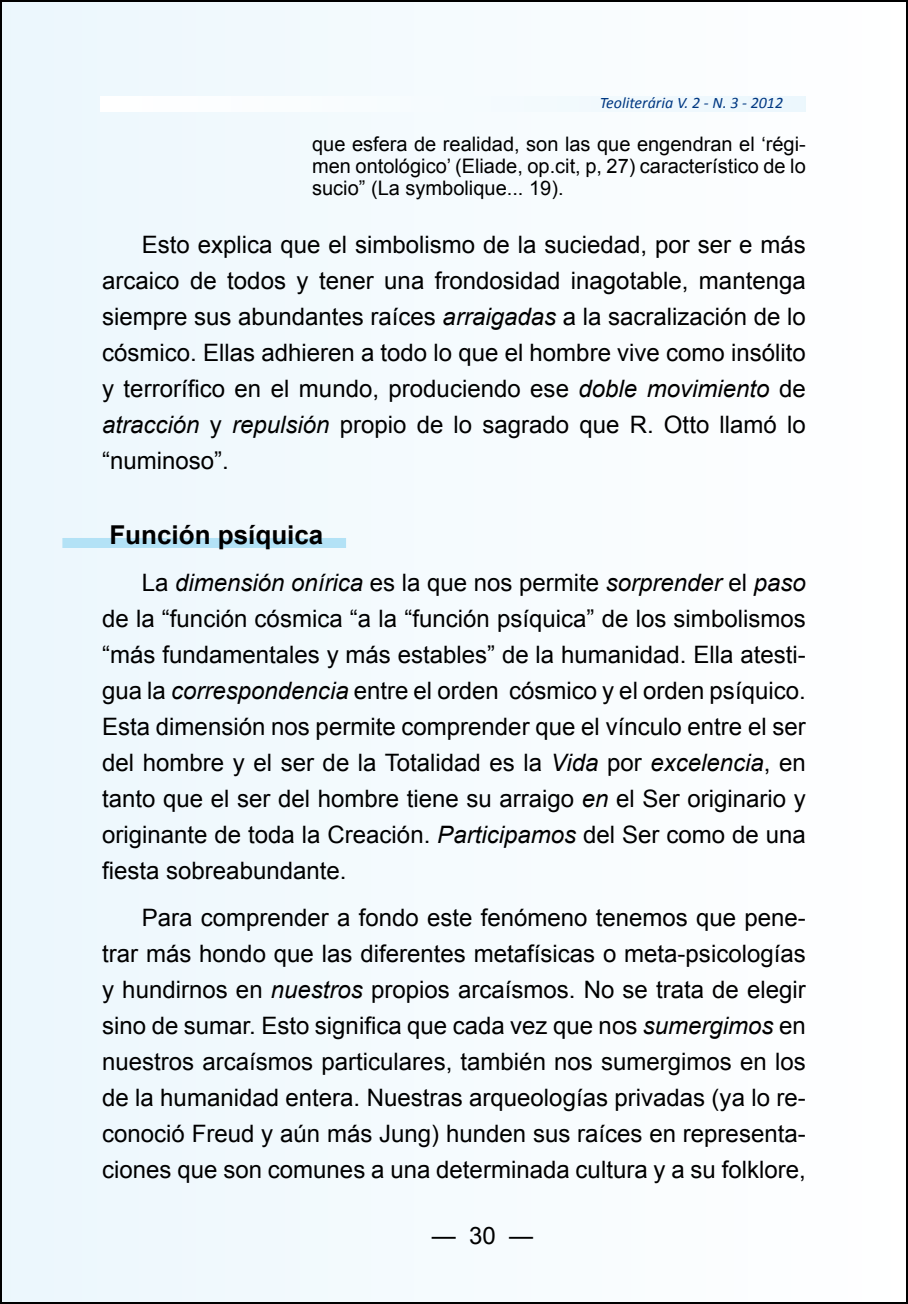
<style>
.page{position:relative;width:908px;height:1304px;background:#fff}
.page>*{position:absolute;margin:0;border:0;box-sizing:border-box;transform-origin:0 0}
.t1{font:700 26px "Arial";color:#000}
.t2{font:24px/36px "Arial";color:#000;text-align:justify}
.t3{font:20px/22px "Arial";color:#000;text-align:justify}
.t4{font:italic 16px "Calibri";color:#003882}
.s1{font-style:italic}
</style>
<div class="page">
<div style="left:1px;top:1px;width:905px;height:1302px;background:#f5fbfe"></div>
<div style="left:62px;top:538px;width:284px;height:10px;background:#b3e2f6"></div>
<p class="t4" style="left:599px;top:93px;width:185px">Teoliterária V. 2 - N. 3 - 2012</p>
<p class="t3" style="left:312px;top:133px;width:495px">que esfera de realidad, son las que engendran el ‘régi&shy;men ontológico’ (Eliade, op.cit, p, 27) característico de lo sucio” (La symbolique... 19).</p>
<p class="t2" style="left:102px;top:227px;width:705px;text-indent:40px">Esto explica que el simbolismo de la suciedad, por ser e más arcaico de todos y tener una frondosidad inagotable, mantenga siempre sus abundantes raíces <span class="s1">arraigadas</span> a la sacralización de lo cósmico. Ellas adhieren a todo lo que el hombre vive como insólito y terrorífico en el mundo, produciendo ese <span class="s1">doble movimiento</span> de <span class="s1">atracción</span> y <span class="s1">repulsión</span> propio de lo sagrado que R. Otto llamó lo “numinoso”.</p>
<p class="t1" style="left:109px;top:517px;width:215px">Función psíquica</p>
<p class="t2" style="left:102px;top:565px;width:705px;text-indent:40px">La <span class="s1">dimensión onírica</span> es la que nos permite <span class="s1">sorprender</span> el <span class="s1">paso </span>de la “función cósmica “a la “función psíquica” de los simbolismos “más fundamentales y más estables” de la humanidad. Ella atesti&shy;gua la <span class="s1">correspondencia</span> entre el orden cósmico y el orden psíquico.<br>Esta dimensión nos permite comprender que el vínculo entre el ser del hombre y el ser de la Totalidad es la <span class="s1">Vida</span> por <span class="s1">excelencia</span>, en tanto que el ser del hombre tiene su arraigo <span class="s1">en</span> el Ser originario y originante de toda la Creación. <span class="s1">Participamos</span> del Ser como de una fiesta sobreabundante.</p>
<p class="t2" style="left:102px;top:900px;width:704px;text-indent:40px">Para comprender a fondo este fenómeno tenemos que pene&shy;trar más hondo que las diferentes metafísicas o meta-psicologías y hundirnos en <span class="s1">nuestros</span> propios arcaísmos. No se trata de elegir sino de sumar. Esto significa que cada vez que nos <span class="s1">sumergimos</span> en nuestros arcaísmos particulares, también nos sumergimos en los de la humanidad entera. Nuestras arqueologías privadas (ya lo re&shy;conoció Freud y aún más Jung) hunden sus raíces en representa&shy;ciones que son comunes a una determinada cultura y a su folklore,</p>
<p class="t2" style="left:431px;top:1217px;width:103px">— 30 —</p>
</div>
